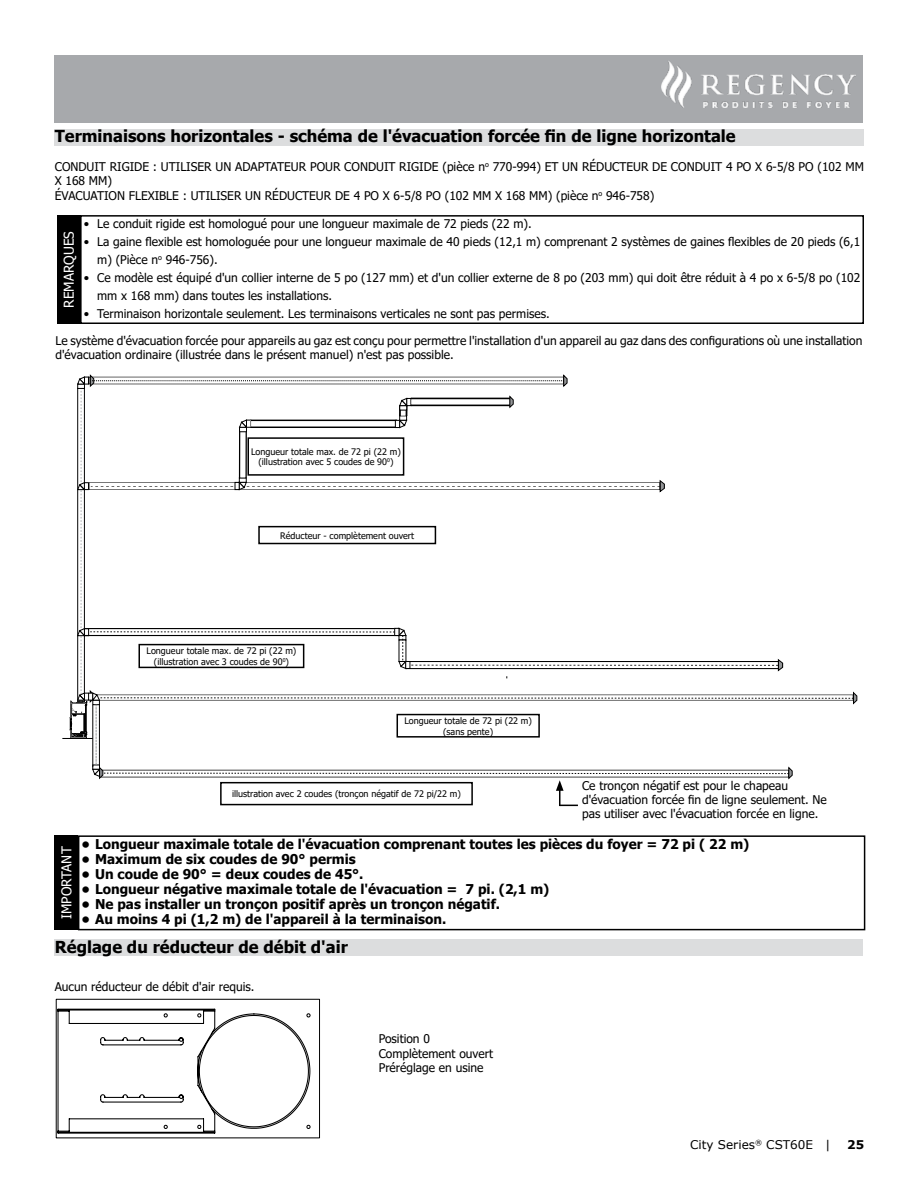
<style>
.page{position:relative;width:918px;height:1188px;background:#fff}
.page>*{position:absolute;margin:0;border:0;box-sizing:border-box;transform-origin:0 0}
.t1{font:700 16.5px "Tahoma";color:#000}
.t2{font:700 13.5px "Tahoma";color:#000}
.t3{font:13.5px "Tahoma";color:#fff}
.t4{font:12px/14.4px "Tahoma";color:#000}
.t5{font:12px "Verdana";color:#000}
.t6{font:700 12px "Verdana";color:#000}
.t7{font:9px/10.8px "Tahoma";color:#000;text-align:center}
</style>
<div class="page">
<div style="left:55px;top:55px;width:808px;height:67px;background:#a7a9ac"></div>
<img style="left:662px;top:61px;width:194px;height:46px">
<hr style="left:62px;top:738px;width:31px;height:1px;background:#000">
<svg style="left:70px;top:375px;width:787px;height:431px"></svg>
<div style="left:221px;top:783px;width:251px;height:22px;background:#fff"></div>
<div style="left:220px;top:782px;width:253px;height:23px;border:2px solid #000"></div>
<div style="left:248px;top:438px;width:156px;height:37px;background:#fff"></div>
<div style="left:247px;top:437px;width:157px;height:39px;border:2px solid #000"></div>
<div style="left:259px;top:527px;width:176px;height:17px;background:#fff"></div>
<div style="left:258px;top:526px;width:178px;height:18px;border:2px solid #000"></div>
<div style="left:139px;top:645px;width:165px;height:22px;background:#fff"></div>
<div style="left:138px;top:644px;width:166px;height:24px;border:2px solid #000"></div>
<div style="left:397px;top:715px;width:142px;height:22px;background:#fff"></div>
<div style="left:397px;top:714px;width:143px;height:24px;border:2px solid #000"></div>
<div style="left:55px;top:130px;width:809px;height:16px;background:#dcddde"></div>
<div style="left:55px;top:940px;width:808px;height:16px;background:#dcddde"></div>
<div style="left:56px;top:999px;width:264px;height:139px;border:1px solid #000"></div>
<svg style="left:57px;top:1008px;width:254px;height:126px"></svg>
<div style="left:57px;top:215px;width:23px;height:109px;background:#000"></div>
<div style="left:80px;top:215px;width:784px;height:109px;border:2px solid #000"></div>
<div style="left:55px;top:835px;width:23px;height:95px;background:#000"></div>
<div style="left:78px;top:835px;width:787px;height:95px;border:2px solid #000"></div>
<h1 class="t1" style="left:55px;top:125px;width:682px">Terminaisons horizontales - schéma de l'évacuation forcée fin de ligne horizontale</h1>
<p class="t4" style="left:55px;top:160px;width:811px">CONDUIT RIGIDE : UTILISER UN ADAPTATEUR POUR CONDUIT RIGIDE (pièce n<sup>o</sup> 770-994) ET UN RÉDUCTEUR DE CONDUIT 4 PO X 6-5/8 PO (102 MM<br>X 168 MM)<br>ÉVACUATION FLEXIBLE : UTILISER UN RÉDUCTEUR DE 4 PO X 6-5/8 PO (102 MM X 168 MM) (pièce n<sup>o</sup> 946-758)</p>
<p class="t3" style="left:60px;top:308px;width:78px;rotate:-90deg">REMARQUES</p>
<p class="t4" style="left:84px;top:217px;width:449px">• Le conduit rigide est homologué pour une longueur maximale de 72 pieds (22 m).</p>
<p class="t4" style="left:97px;top:233px;width:765px;line-height:18px;text-indent:-14px">• La gaine flexible est homologuée pour une longueur maximale de 40 pieds (12,1 m) comprenant 2 systèmes de gaines flexibles de 20 pieds (6,1 m) (Pièce n<sup>o</sup> 946-756).</p>
<p class="t4" style="left:97px;top:269px;width:765px;line-height:18px;text-indent:-14px">• Ce modèle est équipé d'un collier interne de 5 po (127 mm) et d'un collier externe de 8 po (203 mm) qui doit être réduit à 4 po x 6-5/8 po (102 mm x 168 mm) dans toutes les installations.</p>
<p class="t4" style="left:84px;top:307px;width:467px">• Terminaison horizontale seulement. Les terminaisons verticales ne sont pas permises.</p>
<p class="t4" style="left:55px;top:334px;width:809px">Le système d'évacuation forcée pour appareils au gaz est conçu pour permettre l'installation d'un appareil au gaz dans des configurations où une installation d'évacuation ordinaire (illustrée dans le présent manuel) n'est pas possible.</p>
<p class="t7" style="left:251px;top:446px;width:151px">Longueur totale max. de 72 pi (22 m) (illustration avec 5 coudes de 90<sup>0</sup>)</p>
<p class="t7" style="left:280px;top:530px;width:135px">Réducteur - complètement ouvert</p>
<p class="t7" style="left:147px;top:646px;width:151px">Longueur totale max. de 72 pi (22 m) (illustration avec 3 coudes de 90<sup>0</sup>)</p>
<p class="t7" style="left:404px;top:716px;width:129px">Longueur totale de 72 pi (22 m) (sans pente)</p>
<p class="t3" style="left:58px;top:919px;width:74px;rotate:-90deg">IMPORTANT</p>
<p class="t7" style="left:232px;top:789px;width:230px">illustration avec 2 coudes (tronçon négatif de 72 pi/22 m)</p>
<p class="t4" style="left:582px;top:779px;width:246px">Ce tronçon négatif est pour le chapeau d'évacuation forcée fin de ligne seulement. Ne pas utiliser avec l'évacuation forcée en ligne.</p>
<p class="t2" style="left:82px;top:835px;width:669px">• Longueur maximale totale de l'évacuation comprenant toutes les pièces du foyer = 72 pi ( 22 m)</p>
<p class="t2" style="left:82px;top:850px;width:276px">• Maximum de six coudes de 90° permis</p>
<p class="t2" style="left:82px;top:865px;width:283px">• Un coude de 90° = deux coudes de 45°.</p>
<p class="t2" style="left:82px;top:880px;width:469px">• Longueur négative maximale totale de l'évacuation = 7 pi. (2,1 m)</p>
<p class="t2" style="left:82px;top:895px;width:420px">• Ne pas installer un tronçon positif après un tronçon négatif.</p>
<p class="t2" style="left:82px;top:910px;width:366px">• Au moins 4 pi (1,2 m) de l'appareil à la terminaison.</p>
<h1 class="t1" style="left:55px;top:935px;width:294px">Réglage du réducteur de débit d'air</h1>
<p class="t4" style="left:55px;top:980px;width:201px">Aucun réducteur de débit d'air requis.</p>
<p class="t4" style="left:379px;top:1032px;width:116px">Position 0<br>Complètement ouvert<br>Préréglage en usine</p>
<p class="t5" style="left:690px;top:1136px;width:142px">City Series<sup>®</sup> CST60E |</p>
<p class="t6" style="left:847px;top:1136px;width:19px">25</p>
</div>
